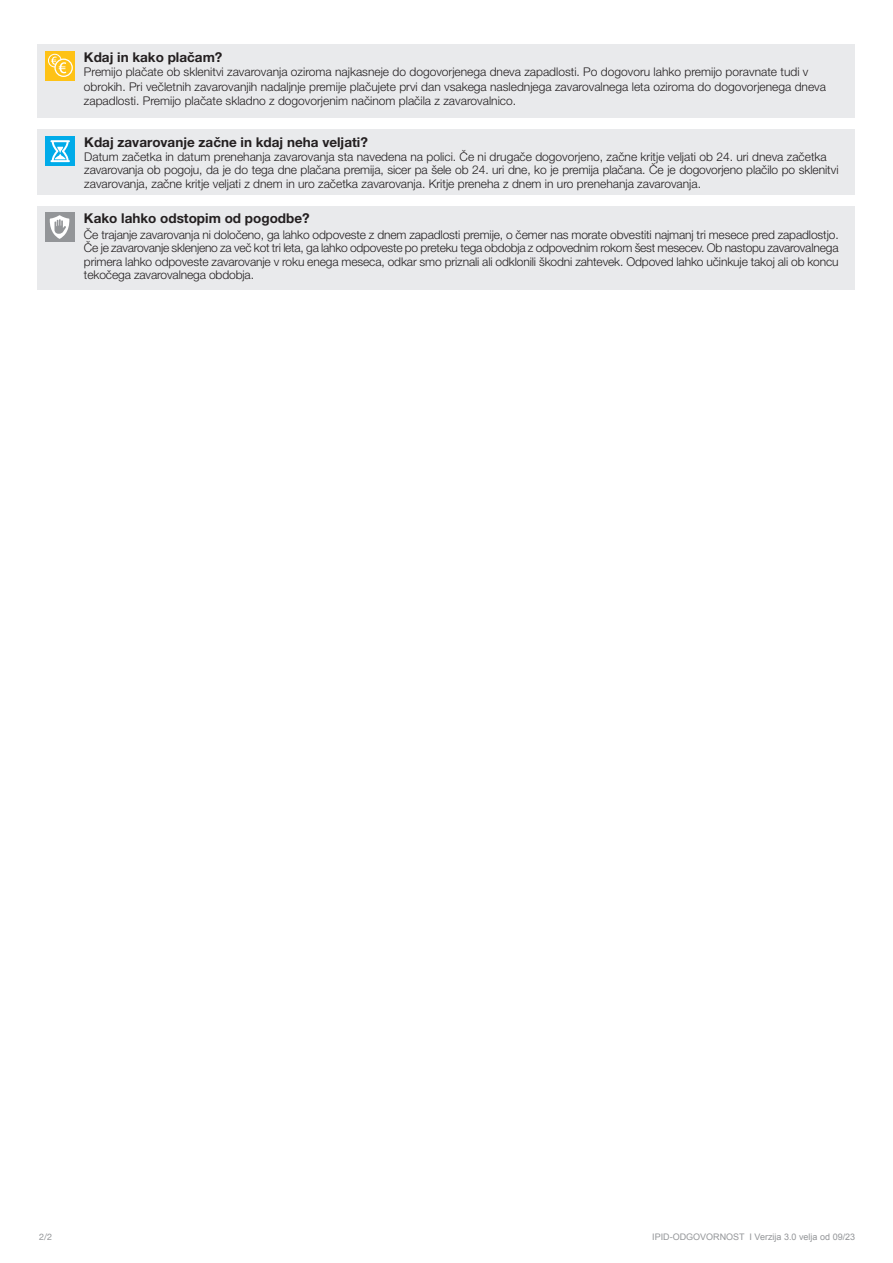
<style>
.page{position:relative;width:893px;height:1263px;background:#fff}
.page>*{position:absolute;margin:0;border:0;box-sizing:border-box;transform-origin:0 0}
.t1{font:700 13.5px "Helvetica Neue LT Pro";color:#231f20}
.t2{font:300 12px/13.5px "Helvetica Neue LT Pro";color:#231f20}
.t3{font:9px "Arial";color:#939598}
.t4{font:9px "Helvetica Neue LT Com";color:#939598}
</style>
<div class="page">
<div style="left:38px;top:44px;width:817px;height:73px;background:#e9eaec"></div>
<div style="left:46px;top:51px;width:29px;height:29px;background:#fec216"></div>
<div style="left:48px;top:54px;width:14px;height:13px;border:1px solid #fff;border-radius:50%"></div>
<svg style="left:55px;top:59px;width:17px;height:17px"></svg>
<div style="left:54px;top:59px;width:19px;height:18px;border:1px solid #fff;border-radius:50%"></div>
<svg style="left:51px;top:57px;width:15px;height:16px"></svg>
<div style="left:38px;top:206px;width:817px;height:83px;background:#e9eaec"></div>
<div style="left:45px;top:212px;width:29px;height:30px;background:#939598"></div>
<svg style="left:50px;top:215px;width:19px;height:24px"></svg>
<div style="left:38px;top:129px;width:817px;height:66px;background:#e9eaec"></div>
<div style="left:46px;top:137px;width:29px;height:29px;background:#00abe9"></div>
<svg style="left:50px;top:140px;width:20px;height:22px"></svg>
<p class="t1" style="left:84px;top:49px;width:140px">Kdaj in kako plačam?</p>
<p class="t2" style="left:84px;top:65px;width:744px;line-height:14.4px">Premijo plačate ob sklenitvi zavarovanja oziroma najkasneje do dogovorjenega dneva zapadlosti. Po dogovoru lahko premijo poravnate tudi v obrokih. Pri večletnih zavarovanjih nadaljnje premije plačujete prvi dan vsakega naslednjega zavarovalnega leta oziroma do dogovorjenega dneva zapadlosti. Premijo plačate skladno z dogovorjenim načinom plačila z zavarovalnico.</p>
<p class="t1" style="left:84px;top:134px;width:285px">Kdaj zavarovanje začne in kdaj neha veljati?</p>
<p class="t2" style="left:84px;top:150px;width:756px">Datum začetka in datum prenehanja zavarovanja sta navedena na polici. Če ni drugače dogovorjeno, začne kritje veljati ob 24. uri dneva začetka zavarovanja ob pogoju, da je do tega dne plačana premija, sicer pa šele ob 24. uri dne, ko je premija plačana. Če je dogovorjeno plačilo po sklenitvi zavarovanja, začne kritje veljati z dnem in uro začetka zavarovanja. Kritje preneha z dnem in uro prenehanja zavarovanja.</p>
<p class="t1" style="left:84px;top:210px;width:227px">Kako lahko odstopim od pogodbe?</p>
<p class="t2" style="left:84px;top:228px;width:756px;text-align:justify">Če trajanje zavarovanja ni določeno, ga lahko odpoveste z dnem zapadlosti premije, o čemer nas morate obvestiti najmanj tri mesece pred zapadlostjo.<br>Če je zavarovanje sklenjeno za več kot tri leta, ga lahko odpoveste po preteku tega obdobja z odpovednim rokom šest mesecev. Ob nastopu zavarovalnega primera lahko odpoveste zavarovanje v roku enega meseca, odkar smo priznali ali odklonili škodni zahtevek. Odpoved lahko učinkuje takoj ali ob koncu tekočega zavarovalnega obdobja.</p>
<p class="t4" style="left:39px;top:1231px;width:15px">2/2</p>
<p class="t3" style="left:652px;top:1231px;width:204px">IPID-ODGOVORNOST I Verzija 3.0 velja od 09/23</p>
</div>
